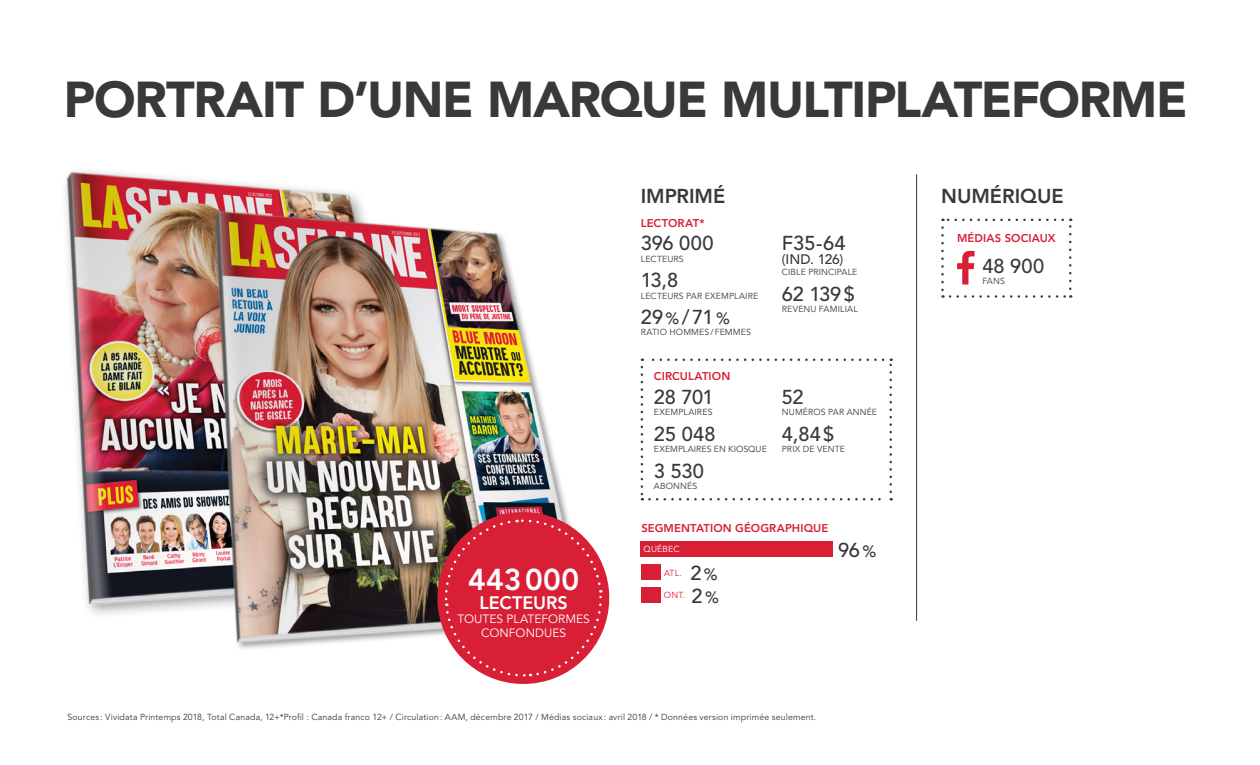
<style>
.page{position:relative;width:1260px;height:765px;background:#fff}
.page>*{position:absolute;margin:0;border:0;box-sizing:border-box;transform-origin:0 0}
.t1{font:900 50px "Avenir LT Std";letter-spacing:-.025em;color:#39393c}
.t2{font:800 30px "Avenir LT Std";letter-spacing:.01em;color:#fff}
.t3{font:500 20px "Avenir LT Std";letter-spacing:-.005em;color:#39393c}
.t4{font:800 20px "Avenir LT Std";letter-spacing:-.005em;color:#39393c}
.t5{font:800 18px "Avenir LT Std";letter-spacing:-.005em;color:#fff}
.t6{font:500 13.75px "Avenir LT Std";letter-spacing:-.005em;color:#39393c}
.t7{font:12px/14px "Avenir LT Std";letter-spacing:.005em;color:#fff;text-align:center}
.t8{font:800 11.25px "Avenir LT Std";letter-spacing:.01em;color:#d81f36}
.t9{font:8.75px "Avenir LT Std";letter-spacing:.02em;color:#39393c}
.t10{font:8.75px "Avenir LT Std";letter-spacing:.015em;color:#d81f36}
.t11{font:8.75px "Avenir LT Std";letter-spacing:.015em;color:#fff}
.s1{font-size:16.25px}
</style>
<div class="page">
<img style="left:66px;top:170px;width:296px;height:444px">
<img style="left:213px;top:207px;width:353px;height:442px">
<hr style="left:916px;top:174px;width:1px;height:447px;background:#39393c">
<svg style="left:641px;top:367px;width:2px;height:133px"></svg>
<svg style="left:649px;top:498px;width:243px;height:2px"></svg>
<svg style="left:889px;top:359px;width:3px;height:133px"></svg>
<svg style="left:642px;top:359px;width:241px;height:2px"></svg>
<div style="left:641px;top:542px;width:192px;height:15px;background:#d81f36"></div>
<div style="left:641px;top:588px;width:20px;height:15px;background:#d81f36"></div>
<div style="left:641px;top:564px;width:20px;height:16px;background:#d81f36"></div>
<svg style="left:941px;top:228px;width:3px;height:70px"></svg>
<svg style="left:950px;top:295px;width:121px;height:3px"></svg>
<svg style="left:1069px;top:219px;width:3px;height:70px"></svg>
<svg style="left:943px;top:219px;width:120px;height:2px"></svg>
<svg style="left:957px;top:250px;width:18px;height:35px"></svg>
<svg style="left:434px;top:508px;width:176px;height:176px"></svg>
<h1 class="t1" style="left:64px;top:69px;width:1125px">PORTRAIT D’UNE MARQUE MULTIPLATEFORME</h1>
<h3 class="t4" style="left:641px;top:185px;width:86px">IMPRIMÉ</h3>
<h3 class="t4" style="left:941px;top:185px;width:124px">NUMÉRIQUE</h3>
<p class="t8" style="left:641px;top:217px;width:65px">LECTORAT*</p>
<h3 class="t3" style="left:641px;top:232px;width:74px">396 000</h3>
<p class="t9" style="left:641px;top:254px;width:44px">LECTEURS</p>
<h3 class="t3" style="left:641px;top:269px;width:39px">13,8</h3>
<p class="t9" style="left:641px;top:290px;width:119px">LECTEURS PAR EXEMPLAIRE</p>
<h3 class="t3" style="left:641px;top:306px;width:91px">29<span class="s1">%</span>/71<span class="s1">%</span></h3>
<p class="t9" style="left:641px;top:327px;width:112px">RATIO HOMMES/FEMMES</p>
<p class="t8" style="left:654px;top:370px;width:78px">CIRCULATION</p>
<h3 class="t3" style="left:654px;top:386px;width:61px">28 701</h3>
<p class="t9" style="left:654px;top:407px;width:60px">EXEMPLAIRES</p>
<h3 class="t3" style="left:654px;top:423px;width:63px">25 048</h3>
<p class="t9" style="left:654px;top:444px;width:114px">EXEMPLAIRES EN KIOSQUE</p>
<h3 class="t3" style="left:654px;top:459px;width:52px">3 530</h3>
<p class="t9" style="left:654px;top:481px;width:45px">ABONNÉS</p>
<h3 class="t3" style="left:782px;top:232px;width:65px">F35-64</h3>
<h3 class="t6" style="left:782px;top:251px;width:63px">(IND. 126)</h3>
<p class="t9" style="left:782px;top:267px;width:77px">CIBLE PRINCIPALE</p>
<h3 class="t3" style="left:782px;top:283px;width:75px">62 139$</h3>
<p class="t9" style="left:782px;top:304px;width:77px">REVENU FAMILIAL</p>
<h3 class="t3" style="left:782px;top:386px;width:23px">52</h3>
<p class="t9" style="left:782px;top:407px;width:97px">NUMÉROS PAR ANNÉE</p>
<h3 class="t3" style="left:782px;top:423px;width:54px">4,84$</h3>
<p class="t9" style="left:782px;top:444px;width:65px">PRIX DE VENTE</p>
<h2 class="t2" style="left:468px;top:562px;width:112px">443000</h2>
<h3 class="t5" style="left:480px;top:592px;width:90px">LECTEURS</h3>
<h3 class="t7" style="left:457px;top:613px;width:134px">TOUTES PLATEFORMES<br>CONFONDUES</h3>
<p class="t8" style="left:641px;top:521px;width:189px">SEGMENTATION GÉOGRAPHIQUE</p>
<p class="t11" style="left:644px;top:545px;width:37px">QUÉBEC</p>
<p class="t10" style="left:664px;top:568px;width:19px">ATL.</p>
<h3 class="t3" style="left:690px;top:561px;width:29px">2<span class="s1">%</span></h3>
<p class="t10" style="left:664px;top:590px;width:23px">ONT.</p>
<h3 class="t3" style="left:692px;top:584px;width:29px">2<span class="s1">%</span></h3>
<h3 class="t3" style="left:838px;top:538px;width:40px">96<span class="s1">%</span></h3>
<p class="t9" style="left:67px;top:712px;width:750px">Sources: Vividata Printemps 2018, Total Canada, 12+*Profil : Canada franco 12+ / Circulation: AAM, décembre 2017 / Médias sociaux: avril 2018 / * Données version imprimée seulement.</p>
<p class="t8" style="left:957px;top:231px;width:100px">MÉDIAS SOCIAUX</p>
<h3 class="t3" style="left:982px;top:254px;width:64px">48 900</h3>
<p class="t9" style="left:982px;top:276px;width:24px">FANS</p>
</div>
